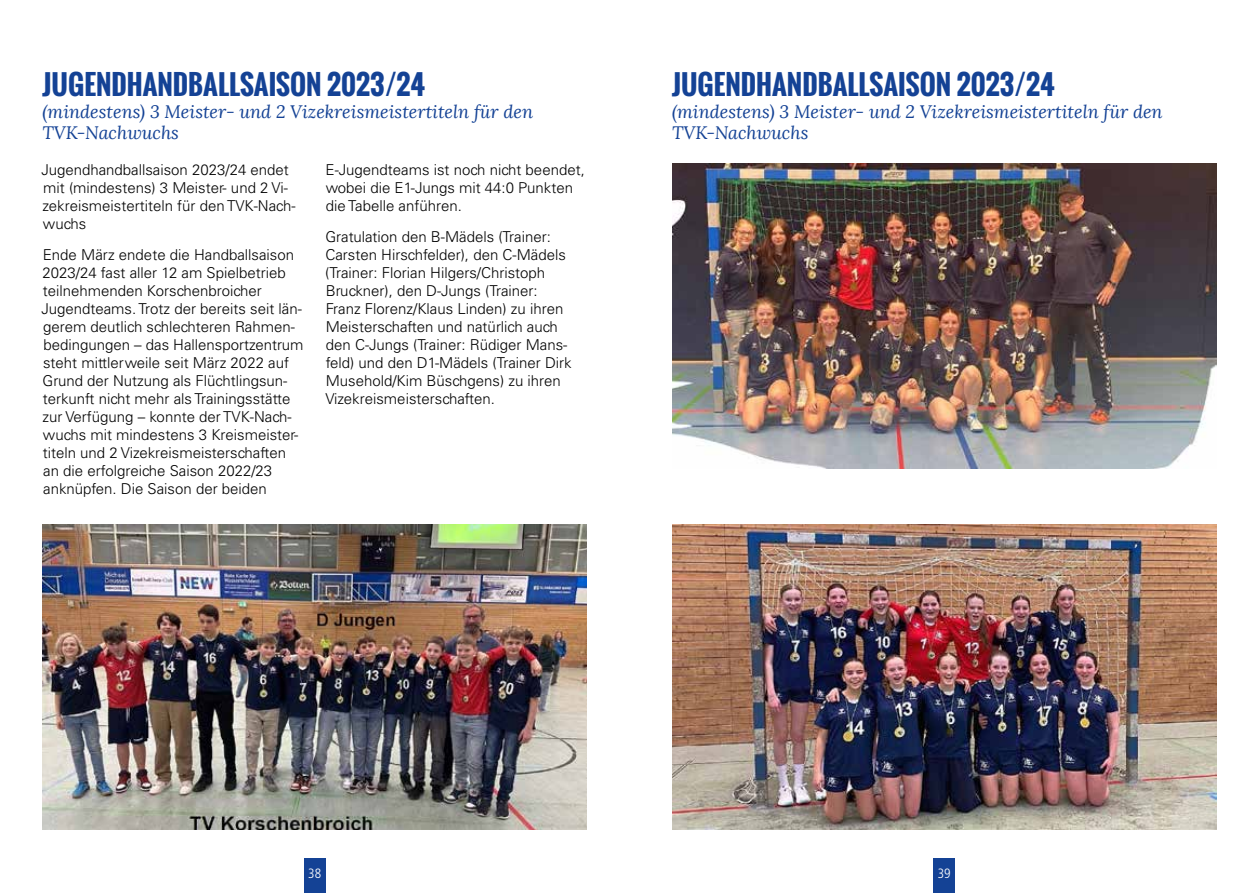
<style>
.page{position:relative;width:1259px;height:893px;background:#fff}
.page>*{position:absolute;margin:0;border:0;box-sizing:border-box;transform-origin:0 0}
.t1{font:700 27px "Oswald";color:#144295}
.t2{font:italic 18px/21.6px "Lora";color:#144295}
.t3{font:300 15px/18px "Univers";color:#000}
.t4{font:300 condensed 13.5px "Frutiger";color:#fff}
</style>
<div class="page">
<div style="left:304px;top:859px;width:21px;height:34px;background:#144295"></div>
<div style="left:933px;top:859px;width:22px;height:34px;background:#144295"></div>
<img style="left:43px;top:524px;width:544px;height:305px">
<img style="left:672px;top:163px;width:544px;height:305px">
<img style="left:672px;top:524px;width:544px;height:305px">
<h1 class="t1" style="left:43px;top:64px;width:384px">JUGENDHANDBALLSAISON 2023/24</h1>
<p class="t2" style="left:43px;top:101px;width:492px">(mindestens) 3 Meister- und 2 Vizekreismeistertiteln für den<br>TVK-Nachwuchs</p>
<p class="t3" style="left:41px;top:161px;width:256px">Jugendhandballsaison 2023/24 endet mit (mindestens) 3 Meister- und 2 Vi&shy;zekreismeistertiteln für den TVK-Nach&shy;wuchs</p>
<p class="t3" style="left:41px;top:246px;width:263px">Ende März endete die Handballsaison 2023/24 fast aller 12 am Spielbetrieb teilnehmenden Korschenbroicher Jugendteams. Trotz der bereits seit län&shy;gerem deutlich schlechteren Rahmen&shy;bedingungen – das Hallensportzentrum steht mittlerweile seit März 2022 auf Grund der Nutzung als Flüchtlingsun&shy;terkunft nicht mehr als Trainingsstätte zur Verfügung – konnte der TVK-Nach&shy;wuchs mit mindestens 3 Kreismeister&shy;titeln und 2 Vizekreismeisterschaften an die erfolgreiche Saison 2022/23 anknüpfen. Die Saison der beiden</p>
<p class="t3" style="left:326px;top:161px;width:261px">E-Jugendteams ist noch nicht beendet, wobei die E1-Jungs mit 44:0 Punkten die Tabelle anführen.</p>
<p class="t3" style="left:325px;top:228px;width:248px">Gratulation den B-Mädels (Trainer:<br>Carsten Hirschfelder), den C-Mädels (Trainer: Florian Hilgers/Christoph Bruckner), den D-Jungs (Trainer:<br>Franz Florenz/Klaus Linden) zu ihren Meisterschaften und natürlich auch den C-Jungs (Trainer: Rüdiger Mans&shy;feld) und den D1-Mädels (Trainer Dirk Musehold/Kim Büschgens) zu ihren Vizekreismeisterschaften.</p>
<h1 class="t1" style="left:672px;top:64px;width:384px">JUGENDHANDBALLSAISON 2023/24</h1>
<p class="t2" style="left:672px;top:101px;width:492px">(mindestens) 3 Meister- und 2 Vizekreismeistertiteln für den<br>TVK-Nachwuchs</p>
<p class="t4" style="left:308px;top:865px;width:14px">38</p>
<p class="t4" style="left:937px;top:865px;width:14px">39</p>
</div>
